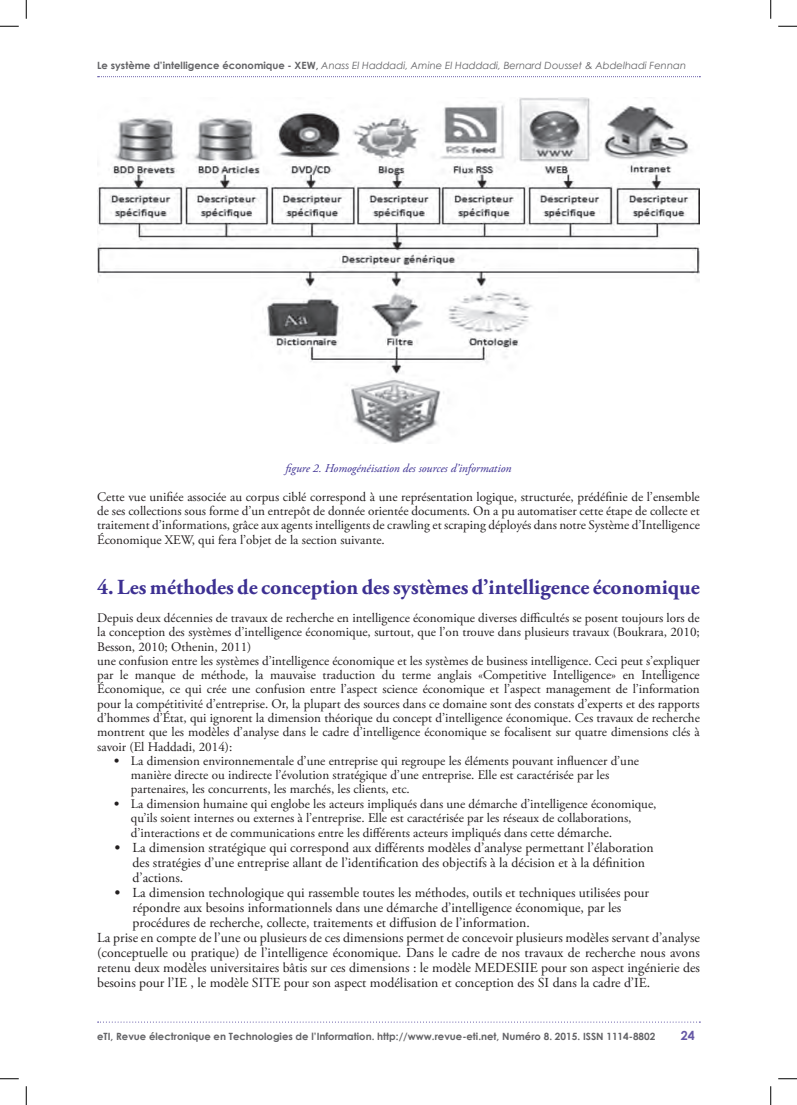
<style>
.page{position:relative;width:797px;height:1105px;background:#fff}
.page>*{position:absolute;margin:0;border:0;box-sizing:border-box;transform-origin:0 0}
.t1{font:700 21.38px "Adobe Garamond Pro";color:#3d3092}
.t2{font:13.75px/15px "Adobe Garamond Pro";color:#231f20}
.t3{font:13.12px/14.2px "Adobe Garamond Pro";color:#231f20}
.t4{font:700 12.5px "Century Gothic";color:#6558a5}
.t5{font:italic 11.88px "Adobe Garamond Pro";color:#3d3092}
.t6{font:700 10px "Century Gothic";color:#636366}
.t7{font:italic 10px "Century Gothic";color:#636366}
.s1{font-weight:700;font-style:normal}
.s2{font-weight:700}
.s3{font-size:13.75px}
</style>
<div class="page">
<svg style="left:98px;top:1021px;width:602px;height:1px"></svg>
<img style="left:97px;top:97px;width:602px;height:347px">
<svg style="left:98px;top:76px;width:602px;height:1px"></svg>
<svg style="left:0;top:25px;width:19px;height:2px"></svg>
<svg style="left:778px;top:25px;width:19px;height:2px"></svg>
<svg style="left:0;top:1078px;width:19px;height:1px"></svg>
<svg style="left:778px;top:1078px;width:19px;height:1px"></svg>
<svg style="left:25px;top:0;width:2px;height:19px"></svg>
<svg style="left:25px;top:1086px;width:2px;height:19px"></svg>
<svg style="left:770px;top:0;width:1px;height:19px"></svg>
<svg style="left:770px;top:1086px;width:1px;height:19px"></svg>
<p class="t7" style="left:97px;top:59px;width:590px"><span class="s1">Le système d’intelligence économique - XEW,</span> Anass El Haddadi, Amine El Haddadi, Bernard Dousset &amp; Abdelhadi Fennan</p>
<p class="t5" style="left:285px;top:461px;width:227px">figure 2. Homogénéisation des sources d’information</p>
<p class="t3" style="left:97px;top:490px;width:604px;text-align:justify">Cette vue unifiée associée au corpus ciblé correspond à une représentation logique, structurée, prédéfinie de l’ensemble de ses collections sous forme d’un entrepôt de donnée orientée documents. On a pu automatiser cette étape de collecte et traitement d’informations, grâce aux agents intelligents de crawling et scraping déployés dans notre Système d’Intelligence Économique XEW, qui fera l’objet de la section suivante.</p>
<h1 class="t1" style="left:97px;top:574px;width:604px">4. Les méthodes de conception des systèmes d’intelligence économique</h1>
<p class="t3" style="left:97px;top:611px;width:604px">Depuis deux décennies de travaux de recherche en intelligence économique diverses difficultés se posent toujours lors de la conception des systèmes d’intelligence économique, surtout, que l’on trouve dans plusieurs travaux (Boukrara, 2010; Besson, 2010; Othenin, 2011)<br>une confusion entre les systèmes d’intelligence économique et les systèmes de business intelligence. Ceci peut s’expliquer par le manque de méthode, la mauvaise traduction du terme anglais «Competitive Intelligence» en Intelligence Économique, ce qui crée une confusion entre l’aspect science économique et l’aspect management de l’information pour la compétitivité d’entreprise. Or, la plupart des sources dans ce domaine sont des constats d’experts et des rapports d’hommes d’État, qui ignorent la dimension théorique du concept d’intelligence économique. Ces travaux de recherche montrent que les modèles d’analyse dans le cadre d’intelligence économique se focalisent sur quatre dimensions clés à savoir (El Haddadi, 2014):</p>
<p class="t3" style="left:131px;top:754px;width:509px;text-indent:-17px"><span class="s2">•</span> La dimension environnementale d’une entreprise qui regroupe les éléments pouvant influencer d’une manière directe ou indirecte l’évolution stratégique d’une entreprise. Elle est caractérisée par les partenaires, les concurrents, les marchés, les clients, etc.</p>
<p class="t3" style="left:131px;top:797px;width:527px;line-height:14.6px;text-indent:-17px"><span class="s2">•</span> La dimension humaine qui englobe les acteurs impliqués dans une démarche d’intelligence économique, qu’ils soient internes ou externes à l’entreprise. Elle est caractérisée par les réseaux de collaborations, d’interactions et de communications entre les différents acteurs impliqués dans cette <span class="s3">démarche.</span></p>
<p class="t2" style="left:133px;top:840px;width:522px;text-indent:-18px"><span class="s2">•</span> La dimension stratégique qui correspond aux différents modèles d’analyse permettant l’élaboration des stratégies d’une entreprise allant de l’identification des objectifs à la décision et à la définition d’actions.</p>
<p class="t2" style="left:115px;top:885px;width:536px"><span class="s2">•</span> La dimension technologique qui rassemble toutes les méthodes, outils et techniques utilisées pour</p>
<p class="t2" style="left:133px;top:900px;width:490px">répondre aux besoins informationnels dans une démarche d’intelligence économique, par les</p>
<p class="t2" style="left:133px;top:915px;width:399px">procédures de recherche, collecte, traitements et diffusion de l’information.</p>
<p class="t2" style="left:97px;top:930px;width:604px">La prise en compte de l’une ou plusieurs de ces dimensions permet de concevoir plusieurs modèles servant d’analyse</p>
<p class="t2" style="left:97px;top:945px;width:604px">(conceptuelle ou pratique) de l’intelligence économique. Dans le cadre de nos travaux de recherche nous avons</p>
<p class="t2" style="left:97px;top:960px;width:604px">retenu deux modèles universitaires bâtis sur ces dimensions : le modèle MEDESIIE pour son aspect ingénierie des</p>
<p class="t2" style="left:97px;top:975px;width:554px">besoins pour l’IE , le modèle SITE pour son aspect modélisation et conception des SI dans la cadre d’IE.</p>
<p class="t6" style="left:97px;top:1030px;width:559px">eTI, Revue électronique en Technologies de l’Information. http://www.revue-eti.net, Numéro 8. 2015. ISSN 1114-8802</p>
<p class="t4" style="left:681px;top:1028px;width:15px">24</p>
</div>
